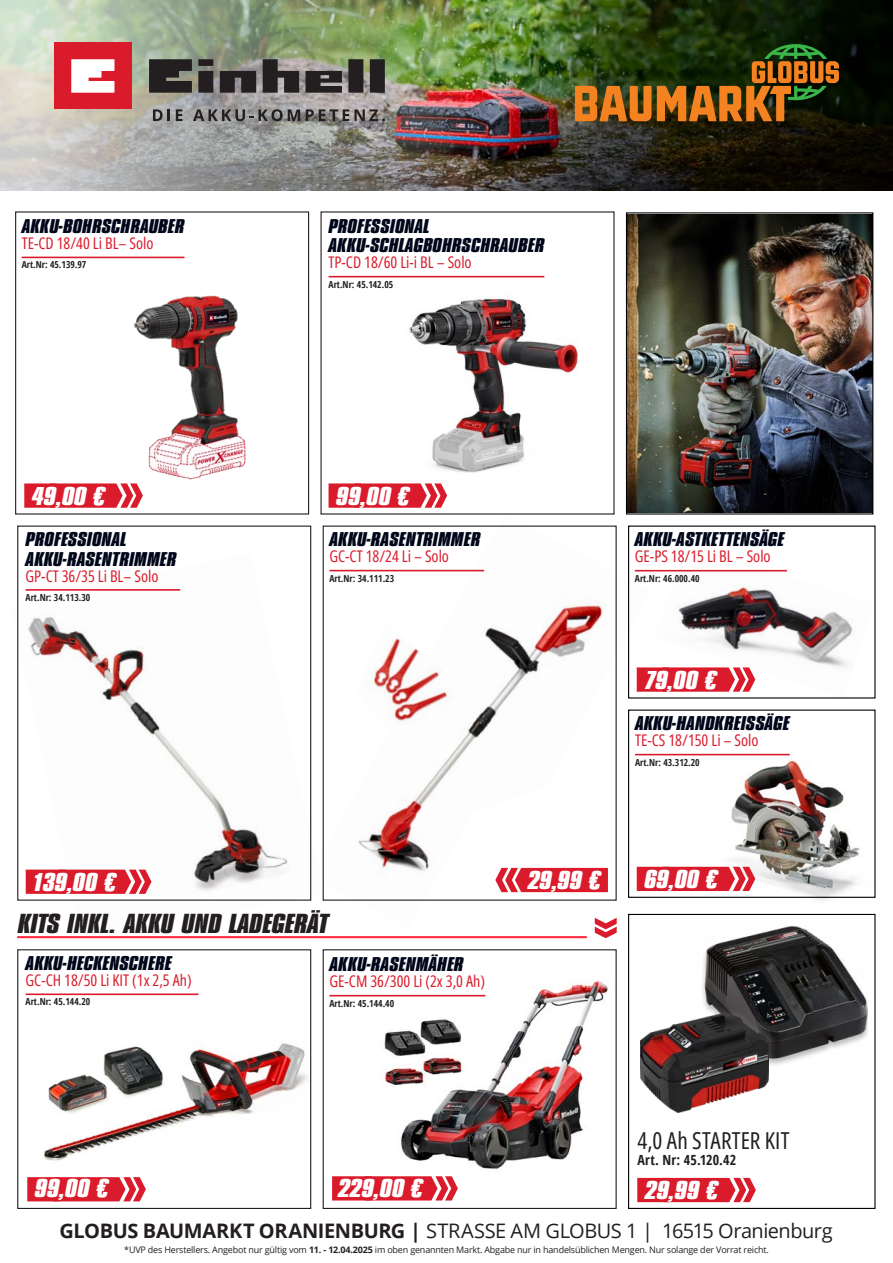
<style>
.page{position:relative;width:893px;height:1263px;background:#fff}
.page>*{position:absolute;margin:0;border:0;box-sizing:border-box;transform-origin:0 0}
.t1{font:italic 700 28.8px "Compacta Pro";letter-spacing:-.01em;color:#231f20;scale:1.2 1}
.t2{font:italic 700 27px "Compacta Pro";letter-spacing:-.005em;color:#fff;scale:1.2 1}
.t3{font:23.4px "Open Sans Condensed";letter-spacing:.005em;color:#231f20}
.t4{font:italic 700 20.85px/19.2px "Compacta Pro";color:#01071a;scale:1.2 1}
.t5{font:19.95px "Open Sans";letter-spacing:-.025em;color:#231f20}
.t6{font:16.05px "Open Sans Condensed";color:#da1b2b}
.t7{font:700 condensed 13.95px "Open Sans";letter-spacing:.015em;color:#231f20}
.t8{font:700 condensed 9.6px "Open Sans";color:#231f20}
.t9{font:9px "Open Sans";letter-spacing:-.02em;color:#231f20}
.s1{font-weight:700}
</style>
<div class="page">
<img style="left:17px;top:589px;width:306px;height:350px">
<img style="left:409px;top:295px;width:170px;height:178px">
<img style="left:311px;top:513px;width:339px;height:415px">
<img style="left:355px;top:624px;width:103px;height:111px">
<img style="left:719px;top:753px;width:141px;height:148px">
<img style="left:43px;top:1043px;width:265px;height:118px">
<img style="left:0;top:0;width:476px;height:191px">
<img style="left:476px;top:0;width:417px;height:191px">
<hr style="left:26px;top:993px;width:172px;height:2px;background:#da1b2b">
<img style="left:398px;top:981px;width:210px;height:189px">
<img style="left:384px;top:1006px;width:93px;height:93px">
<hr style="left:329px;top:995px;width:156px;height:1px;background:#da1b2b">
<hr style="left:635px;top:754px;width:155px;height:1px;background:#da1b2b">
<hr style="left:329px;top:570px;width:155px;height:1px;background:#da1b2b">
<hr style="left:17px;top:936px;width:570px;height:2px;background:#ff2c42">
<svg style="left:595px;top:918px;width:22px;height:20px"></svg>
<svg style="left:329px;top:483px;width:118px;height:25px;background:#de3442"></svg>
<svg style="left:24px;top:483px;width:119px;height:25px;background:#de3443"></svg>
<img style="left:702px;top:926px;width:165px;height:139px">
<div style="left:630px;top:1005px;width:149px;height:116px;background:#fff;opacity:.3"></div>
<img style="left:640px;top:1014px;width:129px;height:98px">
<svg style="left:637px;top:1178px;width:119px;height:24px;background:#dd2e3d"></svg>
<hr style="left:26px;top:589px;width:154px;height:2px;background:#da1b2b">
<svg style="left:27px;top:1177px;width:119px;height:24px;background:#dd303e"></svg>
<svg style="left:332px;top:1176px;width:126px;height:24px;background:#dd2f3e"></svg>
<svg style="left:26px;top:869px;width:126px;height:25px;background:#dd3342"></svg>
<svg style="left:153px;top:109px;width:17px;height:12px"></svg>
<svg style="left:176px;top:109px;width:7px;height:12px"></svg>
<svg style="left:193px;top:109px;width:107px;height:12px"></svg>
<svg style="left:306px;top:109px;width:79px;height:12px"></svg>
<div style="left:54px;top:43px;width:78px;height:66px;background:#da1b2b"></div>
<svg style="left:71px;top:59px;width:43px;height:34px"></svg>
<svg style="left:149px;top:59px;width:236px;height:34px;background:#52504c"></svg>
<svg style="left:575px;top:44px;width:264px;height:77px;background:#5d4912"></svg>
<hr style="left:329px;top:276px;width:215px;height:1px;background:#da1b2b">
<img style="left:655px;top:569px;width:198px;height:111px">
<hr style="left:22px;top:257px;width:162px;height:1px;background:#da1b2b">
<img style="left:133px;top:295px;width:113px;height:185px">
<hr style="left:635px;top:570px;width:152px;height:1px;background:#da1b2b">
<svg style="left:495px;top:868px;width:113px;height:24px;background:#dd2e3d"></svg>
<img style="left:99px;top:1044px;width:70px;height:57px">
<img style="left:48px;top:1073px;width:65px;height:41px">
<svg style="left:637px;top:667px;width:118px;height:25px;background:#dd3341"></svg>
<svg style="left:637px;top:867px;width:118px;height:24px;background:#dc2d3c"></svg>
<div style="left:628px;top:914px;width:247px;height:295px;border:1px solid #000"></div>
<div style="left:628px;top:709px;width:247px;height:189px;border:1px solid #000"></div>
<div style="left:17px;top:949px;width:294px;height:260px;border:1px solid #231f20"></div>
<div style="left:17px;top:525px;width:294px;height:376px;border:1px solid #231f20"></div>
<div style="left:323px;top:949px;width:294px;height:260px;border:1px solid #231f20"></div>
<img style="left:628px;top:214px;width:243px;height:298px">
<div style="left:626px;top:212px;width:247px;height:302px;border:1px solid #000"></div>
<div style="left:15px;top:211px;width:294px;height:303px;border:1px solid #231f20"></div>
<p class="t4" style="left:22px;top:216px;width:137px">AKKU-BOHRSCHRAUBER</p>
<p class="t6" style="left:22px;top:232px;width:133px">TE-CD 18/40 Li BL– Solo</p>
<p class="t8" style="left:22px;top:258px;width:66px">Art.Nr: 45.139.97</p>
<p class="t4" style="left:329px;top:216px;width:181px">PROFESSIONAL<br>AKKU-SCHLAGBOHRSCHRAUBER</p>
<p class="t6" style="left:329px;top:252px;width:145px">TP-CD 18/60 Li-i BL – Solo</p>
<p class="t8" style="left:329px;top:277px;width:66px">Art.Nr: 45.142.05</p>
<p class="t2" style="left:32px;top:481px;width:63px">49,00 €</p>
<p class="t2" style="left:336px;top:481px;width:63px">99,00 €</p>
<p class="t4" style="left:26px;top:530px;width:127px">PROFESSIONAL<br>AKKU-RASENTRIMMER</p>
<p class="t6" style="left:26px;top:565px;width:134px">GP-CT 36/35 Li BL– Solo</p>
<p class="t8" style="left:26px;top:591px;width:66px">Art.Nr: 34.113.30</p>
<p class="t2" style="left:32px;top:867px;width:72px">139,00 €</p>
<p class="t4" style="left:329px;top:530px;width:127px">AKKU-RASENTRIMMER</p>
<p class="t6" style="left:329px;top:545px;width:121px">GC-CT 18/24 Li – Solo</p>
<p class="t8" style="left:329px;top:571px;width:66px">Art.Nr: 34.111.23</p>
<h1 class="t1" style="left:18px;top:908px;width:260px">KITS INKL. AKKU UND LADEGERÄT</h1>
<p class="t4" style="left:26px;top:953px;width:123px">AKKU-HECKENSCHERE</p>
<p class="t6" style="left:26px;top:969px;width:168px">GC-CH 18/50 Li KIT (1x 2,5 Ah)</p>
<p class="t8" style="left:26px;top:995px;width:66px">Art.Nr: 45.144.20</p>
<p class="t4" style="left:329px;top:955px;width:113px">AKKU-RASENMÄHER</p>
<p class="t6" style="left:329px;top:970px;width:157px">GE-CM 36/300 Li (2x 3,0 Ah)</p>
<p class="t8" style="left:329px;top:996px;width:66px">Art.Nr: 45.144.40</p>
<p class="t4" style="left:635px;top:530px;width:126px">AKKU-ASTKETTENSÄGE</p>
<p class="t6" style="left:635px;top:546px;width:137px">GE-PS 18/15 Li BL – Solo</p>
<p class="t8" style="left:635px;top:571px;width:66px">Art.Nr: 46.000.40</p>
<p class="t2" style="left:644px;top:665px;width:62px">79,00 €</p>
<p class="t4" style="left:635px;top:714px;width:130px">AKKU-HANDKREISSÄGE</p>
<p class="t6" style="left:635px;top:729px;width:125px">TE-CS 18/150 Li – Solo</p>
<p class="t8" style="left:635px;top:755px;width:66px">Art.Nr: 43.312.20</p>
<p class="t2" style="left:528px;top:865px;width:63px">29,99 €</p>
<p class="t2" style="left:644px;top:865px;width:63px">69,00 €</p>
<p class="t2" style="left:35px;top:1174px;width:63px">99,00 €</p>
<p class="t2" style="left:338px;top:1174px;width:73px">229,00 €</p>
<p class="t3" style="left:637px;top:1124px;width:154px">4,0 Ah STARTER KIT</p>
<p class="t7" style="left:637px;top:1150px;width:100px">Art. Nr: 45.120.42</p>
<p class="t2" style="left:645px;top:1176px;width:63px">29,99 €</p>
<p class="t5" style="left:60px;top:1217px;width:775px"><span class="s1">GLOBUS BAUMARKT ORANIENBURG |</span> STRASSE AM GLOBUS 1 | 16515 Oranienburg</p>
<p class="t9" style="left:124px;top:1243px;width:646px">*UVP des Herstellers. Angebot nur gültig vom <span class="s1">11. - 12.04.2025</span> im oben genannten Markt. Abgabe nur in handelsüblichen Mengen. Nur solange der Vorrat reicht.</p>
</div>
